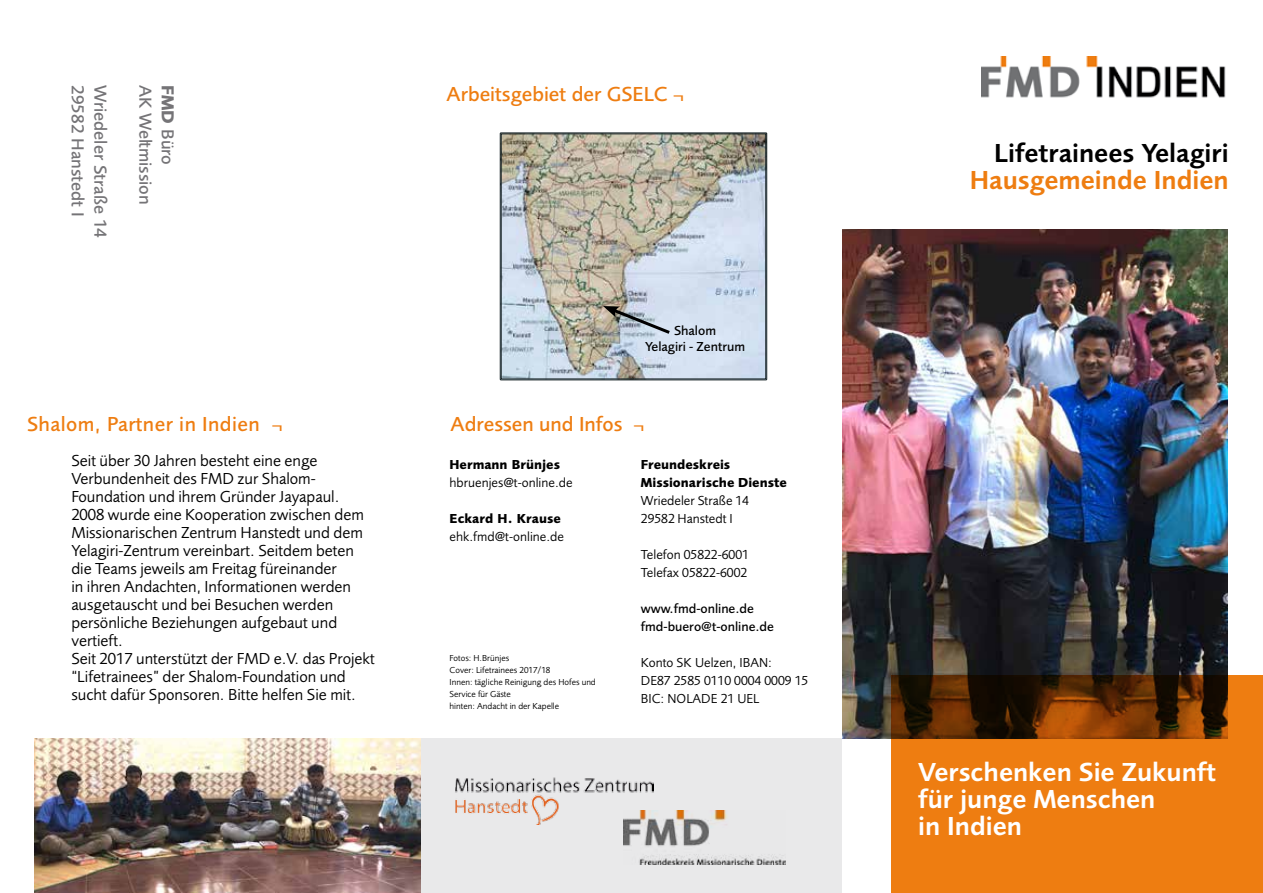
<style>
.page{position:relative;width:1263px;height:893px;background:#fff}
.page>*{position:absolute;margin:0;border:0;box-sizing:border-box;transform-origin:0 0}
.t1{font:600 27px/27px "Foundry Sans";color:#fff}
.t2{font:600 27px "Foundry Sans";color:#000}
.t3{font:600 27px "Foundry Sans";color:#ee7d11}
.t4{font:500 21px "Foundry Sans";color:#ee7d11}
.t5{font:500 21px "Foundry Sans";letter-spacing:.02em;color:#ee7d11}
.t6{font:500 18px "Foundry Sans";color:#757477}
.t7{font:16.5px/18px "Foundry Sans";color:#000}
.t8{font:13.5px/18px "Foundry Sans";color:#000}
.t9{font:700 13.5px/18px "Foundry Sans";color:#000}
.t10{font:500 13.5px/18px "Foundry Sans";color:#000}
.t11{font:9px/12px "Foundry Sans";color:#000}
.s1{font-weight:700}
</style>
<div class="page">
<div style="left:891px;top:675px;width:372px;height:218px;background:#ee7d11"></div>
<div style="left:421px;top:738px;width:421px;height:155px;background:#e9e9ea"></div>
<img style="left:842px;top:230px;width:386px;height:508px">
<img style="left:982px;top:57px;width:244px;height:41px">
<img style="left:499px;top:132px;width:268px;height:248px">
<div style="left:501px;top:134px;width:265px;height:245px;border:1px solid #1a2629"></div>
<svg style="left:603px;top:306px;width:70px;height:30px;background:#a6adb4"></svg>
<img style="left:455px;top:777px;width:199px;height:47px">
<img style="left:624px;top:810px;width:162px;height:54px">
<img style="left:35px;top:738px;width:386px;height:155px">
<p class="t6" style="left:88px;top:85px;width:133px;rotate:90deg">29582 Hanstedt I</p>
<p class="t6" style="left:111px;top:85px;width:154px;rotate:90deg">Wriedeler Straße 14</p>
<p class="t6" style="left:156px;top:85px;width:121px;rotate:90deg">AK Weltmission</p>
<p class="t6" style="left:178px;top:85px;width:81px;rotate:90deg"><span class="s1">FMD</span> Büro</p>
<p class="t5" style="left:27px;top:412px;width:257px">Shalom, Partner in Indien ¬</p>
<p class="t7" style="left:71px;top:451px;width:305px">Seit über 30 Jahren besteht eine enge Verbundenheit des FMD zur Shalom-Foundation und ihrem Gründer Jayapaul.<br>2008 wurde eine Kooperation zwischen dem Missionarischen Zentrum Hanstedt und dem Yelagiri-Zentrum vereinbart. Seitdem beten die Teams jeweils am Freitag füreinander<br>in ihren Andachten, Informationen werden ausgetauscht und bei Besuchen werden persönliche Beziehungen aufgebaut und vertieft.<br>Seit 2017 unterstützt der FMD e.V. das Projekt “Lifetrainees” der Shalom-Foundation und sucht dafür Sponsoren. Bitte helfen Sie mit.</p>
<p class="t4" style="left:446px;top:82px;width:239px">Arbeitsgebiet der GSELC ¬</p>
<p class="t10" style="left:645px;top:322px;width:102px;line-height:16.2px;text-align:center">Shalom<br>Yelagiri - Zentrum</p>
<p class="t4" style="left:450px;top:412px;width:195px">Adressen und Infos ¬</p>
<p class="t9" style="left:450px;top:455px;width:112px">Hermann Brünjes</p>
<p class="t8" style="left:450px;top:473px;width:125px">hbruenjes@t-online.de</p>
<p class="t9" style="left:450px;top:509px;width:113px">Eckard H. Krause</p>
<p class="t8" style="left:450px;top:527px;width:116px">ehk.fmd@t-online.de</p>
<p class="t11" style="left:450px;top:651px;width:148px">Fotos: H.Brünjes<br>Cover: Lifetrainees 2017/18<br>Innen: tägliche Reinigung des Hofes und<br>Service für Gäste<br>hinten: Andacht in der Kapelle</p>
<p class="t9" style="left:641px;top:455px;width:147px">Freundeskreis<br>Missionarische Dienste</p>
<p class="t8" style="left:641px;top:491px;width:109px">Wriedeler Straße 14<br>29582 Hanstedt I</p>
<p class="t8" style="left:641px;top:545px;width:109px">Telefon 05822-6001<br>Telefax 05822-6002</p>
<p class="t10" style="left:641px;top:599px;width:135px">www.fmd-online.de fmd-buero@t-online.de</p>
<p class="t8" style="left:641px;top:653px;width:169px">Konto SK Uelzen, IBAN:<br>DE87 2585 0110 0004 0009 15<br>BIC: NOLADE 21 UEL</p>
<h1 class="t2" style="left:994px;top:138px;width:236px">Lifetrainees Yelagiri</h1>
<h1 class="t3" style="left:970px;top:165px;width:260px">Hausgemeinde Indien</h1>
<h1 class="t1" style="left:918px;top:759px;width:300px">Verschenken Sie Zukunft für junge Menschen<br>in Indien</h1>
</div>
